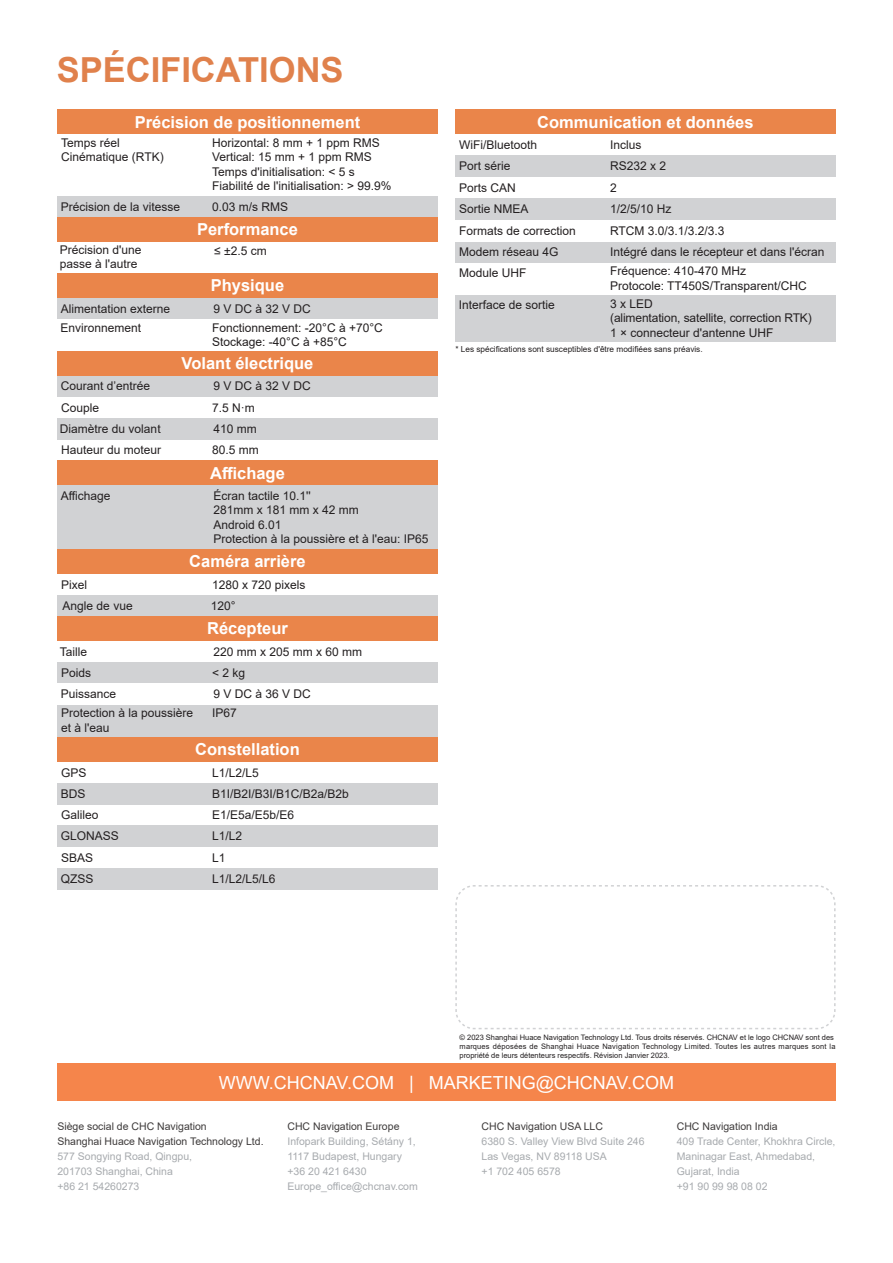
<style>
.page{position:relative;width:893px;height:1263px;background:#fff}
.page>*{position:absolute;margin:0;border:0;box-sizing:border-box;transform-origin:0 0}
.t1{font:700 34.5px "Arial";color:#e0814c}
.t2{font:18px "Arial";color:#fff}
.t3{font:700 16.5px "Arial";color:#fff}
.t4{font:12px/14.4px "Arial";color:#231f20}
.t5{font:10.5px/15px "Arial";color:#a7aaae}
.t6{font:10.5px/15px "Arial";color:#3e3b3b}
.t7{font:10.5px "Helvetica";color:#a4a5a9;scale:.92 1}
.t8{font:8.25px "Arial";color:#231f20}
.t9{font:7.5px/9px "Arial";color:#231f20}
</style>
<div class="page">
<div style="left:57px;top:1063px;width:779px;height:37px;background:#f5854b"></div>
<div style="left:455px;top:241px;width:153px;height:22px;background:#d1d2d4"></div>
<div style="left:455px;top:156px;width:153px;height:21px;background:#d1d2d4"></div>
<div style="left:455px;top:198px;width:153px;height:21px;background:#d1d2d4"></div>
<div style="left:57px;top:662px;width:153px;height:21px;background:#d1d2d4"></div>
<div style="left:57px;top:705px;width:153px;height:32px;background:#d1d2d4"></div>
<div style="left:608px;top:241px;width:228px;height:22px;background:#d1d2d4"></div>
<div style="left:608px;top:156px;width:228px;height:21px;background:#d1d2d4"></div>
<div style="left:608px;top:198px;width:228px;height:21px;background:#d1d2d4"></div>
<div style="left:210px;top:662px;width:228px;height:21px;background:#d1d2d4"></div>
<div style="left:210px;top:705px;width:228px;height:32px;background:#d1d2d4"></div>
<div style="left:210px;top:196px;width:228px;height:21px;background:#d1d2d4"></div>
<div style="left:210px;top:375px;width:228px;height:22px;background:#d1d2d4"></div>
<div style="left:210px;top:418px;width:228px;height:21px;background:#d1d2d4"></div>
<div style="left:207px;top:595px;width:231px;height:21px;background:#d1d2d4"></div>
<div style="left:208px;top:783px;width:230px;height:21px;background:#d1d2d4"></div>
<div style="left:208px;top:825px;width:230px;height:22px;background:#d1d2d4"></div>
<div style="left:208px;top:868px;width:230px;height:21px;background:#d1d2d4"></div>
<div style="left:210px;top:298px;width:228px;height:21px;background:#d1d2d4"></div>
<div style="left:57px;top:375px;width:153px;height:22px;background:#d1d2d4"></div>
<div style="left:57px;top:418px;width:153px;height:21px;background:#d1d2d4"></div>
<div style="left:57px;top:595px;width:153px;height:21px;background:#d1d2d4"></div>
<div style="left:57px;top:783px;width:153px;height:21px;background:#d1d2d4"></div>
<div style="left:57px;top:825px;width:153px;height:22px;background:#d1d2d4"></div>
<div style="left:57px;top:868px;width:153px;height:21px;background:#d1d2d4"></div>
<div style="left:57px;top:298px;width:153px;height:21px;background:#d1d2d4"></div>
<div style="left:57px;top:196px;width:153px;height:21px;background:#d1d2d4"></div>
<div style="left:57px;top:485px;width:153px;height:64px;background:#d1d2d4"></div>
<div style="left:210px;top:485px;width:228px;height:64px;background:#d1d2d4"></div>
<div style="left:57px;top:109px;width:381px;height:25px;background:#ea854a"></div>
<div style="left:57px;top:217px;width:381px;height:25px;background:#ea854a"></div>
<div style="left:57px;top:273px;width:381px;height:25px;background:#ea854a"></div>
<div style="left:57px;top:351px;width:381px;height:24px;background:#ea854a"></div>
<div style="left:57px;top:460px;width:381px;height:25px;background:#ea854a"></div>
<div style="left:57px;top:549px;width:381px;height:25px;background:#ea854a"></div>
<div style="left:57px;top:616px;width:381px;height:25px;background:#ea854a"></div>
<div style="left:57px;top:737px;width:381px;height:25px;background:#ea854a"></div>
<div style="left:455px;top:110px;width:381px;height:24px;background:#ea854a"></div>
<svg style="left:455px;top:885px;width:381px;height:145px"></svg>
<div style="left:455px;top:295px;width:153px;height:46px;background:#d1d2d4"></div>
<div style="left:608px;top:295px;width:228px;height:46px;background:#d1d2d4"></div>
<h1 class="t1" style="left:57px;top:46px;width:288px">SPÉCIFICATIONS</h1>
<h3 class="t3" style="left:135px;top:110px;width:227px">Précision de positionnement</h3>
<p class="t4" style="left:61px;top:136px;width:104px">Temps réel<br>Cinématique (RTK)</p>
<p class="t4" style="left:212px;top:136px;width:181px">Horizontal: 8 mm + 1 ppm RMS<br>Vertical: 15 mm + 1 ppm RMS<br>Temps d'initialisation: &lt; 5 s<br>Fiabilité de l'initialisation: &gt; 99.9%</p>
<p class="t4" style="left:61px;top:199px;width:121px">Précision de la vitesse</p>
<p class="t4" style="left:60px;top:242px;width:83px">Précision d'une passe à l'autre</p>
<p class="t4" style="left:212px;top:199px;width:78px">0.03 m/s RMS</p>
<p class="t4" style="left:214px;top:243px;width:54px">≤ ±2.5 cm</p>
<h3 class="t3" style="left:197px;top:218px;width:102px">Performance</h3>
<h3 class="t3" style="left:211px;top:274px;width:75px">Physique</h3>
<p class="t4" style="left:61px;top:301px;width:111px">Alimentation externe</p>
<p class="t4" style="left:213px;top:301px;width:99px">9 V DC à 32 V DC</p>
<p class="t4" style="left:60px;top:321px;width:82px">Environnement</p>
<p class="t4" style="left:212px;top:320px;width:172px">Fonctionnement: -20°C à +70°C<br>Stockage: -40°C à +85°C</p>
<h3 class="t3" style="left:182px;top:352px;width:133px">Volant électrique</h3>
<p class="t4" style="left:61px;top:379px;width:91px">Courant d’entrée</p>
<p class="t4" style="left:60px;top:421px;width:102px">Diamètre du volant</p>
<p class="t4" style="left:61px;top:400px;width:40px">Couple</p>
<p class="t4" style="left:213px;top:379px;width:99px">9 V DC à 32 V DC</p>
<p class="t4" style="left:213px;top:421px;width:45px">410 mm</p>
<p class="t4" style="left:212px;top:400px;width:44px">7.5 N·m</p>
<p class="t4" style="left:61px;top:443px;width:102px">Hauteur du moteur</p>
<p class="t4" style="left:212px;top:443px;width:48px">80.5 mm</p>
<h3 class="t3" style="left:210px;top:461px;width:76px">Affichage</h3>
<p class="t4" style="left:61px;top:489px;width:51px">Affichage</p>
<p class="t4" style="left:213px;top:488px;width:217px">Écran tactile 10.1''<br>281mm x 181 mm x 42 mm<br>Android 6.01<br>Protection à la poussière et à l'eau: IP65</p>
<h3 class="t3" style="left:189px;top:550px;width:118px">Caméra arrière</h3>
<p class="t4" style="left:61px;top:577px;width:28px">Pixel</p>
<p class="t4" style="left:212px;top:577px;width:95px">1280 x 720 pixels</p>
<p class="t4" style="left:63px;top:598px;width:72px">Angle de vue</p>
<p class="t4" style="left:60px;top:644px;width:29px">Taille</p>
<p class="t4" style="left:61px;top:687px;width:57px">Puissance</p>
<p class="t4" style="left:61px;top:665px;width:32px">Poids</p>
<p class="t4" style="left:211px;top:598px;width:26px">120°</p>
<p class="t4" style="left:213px;top:644px;width:150px">220 mm x 205 mm x 60 mm</p>
<p class="t4" style="left:213px;top:687px;width:99px">9 V DC à 36 V DC</p>
<h3 class="t3" style="left:207px;top:617px;width:82px">Récepteur</h3>
<p class="t4" style="left:212px;top:665px;width:35px">&lt; 2 kg</p>
<p class="t4" style="left:61px;top:706px;width:134px">Protection à la poussière et à l'eau</p>
<p class="t4" style="left:212px;top:706px;width:26px">IP67</p>
<p class="t4" style="left:61px;top:765px;width:27px">GPS</p>
<p class="t4" style="left:61px;top:807px;width:39px">Galileo</p>
<p class="t4" style="left:61px;top:850px;width:34px">SBAS</p>
<p class="t4" style="left:61px;top:786px;width:26px">BDS</p>
<p class="t4" style="left:61px;top:829px;width:60px">GLONASS</p>
<p class="t4" style="left:61px;top:871px;width:34px">QZSS</p>
<h3 class="t3" style="left:195px;top:738px;width:106px">Constellation</h3>
<p class="t4" style="left:212px;top:765px;width:48px">L1/L2/L5</p>
<p class="t4" style="left:212px;top:807px;width:84px">E1/E5a/E5b/E6</p>
<p class="t4" style="left:212px;top:850px;width:15px">L1</p>
<p class="t4" style="left:212px;top:786px;width:138px">B1I/B2I/B3I/B1C/B2a/B2b</p>
<p class="t4" style="left:212px;top:829px;width:32px">L1/L2</p>
<p class="t4" style="left:212px;top:871px;width:65px">L1/L2/L5/L6</p>
<h3 class="t3" style="left:537px;top:110px;width:218px">Communication et données</h3>
<p class="t4" style="left:459px;top:138px;width:80px">WiFi/Bluetooth</p>
<p class="t4" style="left:459px;top:180px;width:58px">Ports CAN</p>
<p class="t4" style="left:459px;top:159px;width:53px">Port série</p>
<p class="t4" style="left:459px;top:202px;width:71px">Sortie NMEA</p>
<p class="t4" style="left:610px;top:138px;width:33px">Inclus</p>
<p class="t4" style="left:610px;top:180px;width:8px">2</p>
<p class="t4" style="left:610px;top:159px;width:58px">RS232 x 2</p>
<p class="t4" style="left:610px;top:202px;width:63px">1/2/5/10 Hz</p>
<p class="t4" style="left:459px;top:223px;width:118px">Formats de correction</p>
<p class="t4" style="left:610px;top:223px;width:116px">RTCM 3.0/3.1/3.2/3.3</p>
<p class="t4" style="left:459px;top:245px;width:101px">Modem réseau 4G</p>
<p class="t4" style="left:610px;top:245px;width:216px">Intégré dans le récepteur et dans l'écran</p>
<p class="t4" style="left:459px;top:265px;width:69px">Module UHF</p>
<p class="t4" style="left:610px;top:264px;width:198px">Fréquence: 410-470 MHz<br>Protocole: TT450S/Transparent/CHC</p>
<p class="t4" style="left:459px;top:297px;width:98px">Interface de sortie</p>
<p class="t4" style="left:610px;top:296px;width:203px">3 x LED<br>(alimentation, satellite, correction RTK)<br>1 × connecteur d'antenne UHF</p>
<p class="t8" style="left:455px;top:344px;width:249px">* Les spécifications sont susceptibles d'être modifiées sans préavis.</p>
<p class="t9" style="left:460px;top:1033px;width:377px">© 2023 Shanghai Huace Navigation Technology Ltd. Tous droits réservés. CHCNAV et le logo CHCNAV sont des marques déposées de Shanghai Huace Navigation Technology Limited. Toutes les autres marques sont la propriété de leurs détenteurs respectifs. Révision Janvier 2023.</p>
<h2 class="t2" style="left:219px;top:1070px;width:456px">WWW.CHCNAV.COM | MARKETING@CHCNAV.COM</h2>
<p class="t6" style="left:57px;top:1118px;width:208px">Siège social de CHC Navigation<br>Shanghai Huace Navigation Technology Ltd.</p>
<p class="t5" style="left:57px;top:1148px;width:136px">577 Songying Road, Qingpu,<br>201703 Shanghai, China +86 21 54260273</p>
<p class="t6" style="left:287px;top:1118px;width:114px">CHC Navigation Europe</p>
<p class="t5" style="left:287px;top:1133px;width:132px">Infopark Building, Sétány 1,<br>1117 Budapest, Hungary +36 20 421 6430<br>Europe_office@chcnav.com</p>
<p class="t7" style="left:290px;top:1177px;width:12px">@</p>
<p class="t6" style="left:482px;top:1118px;width:123px">CHC Navigation USA LLC</p>
<p class="t5" style="left:482px;top:1133px;width:165px">6380 S. Valley View Blvd Suite 246<br>Las Vegas, NV 89118 USA<br>+1 702 405 6578</p>
<p class="t6" style="left:677px;top:1118px;width:102px">CHC Navigation India</p>
<p class="t5" style="left:677px;top:1133px;width:160px">409 Trade Center, Khokhra Circle,<br>Maninagar East, Ahmedabad,<br>Gujarat, India<br>+91 90 99 98 08 02</p>
</div>
